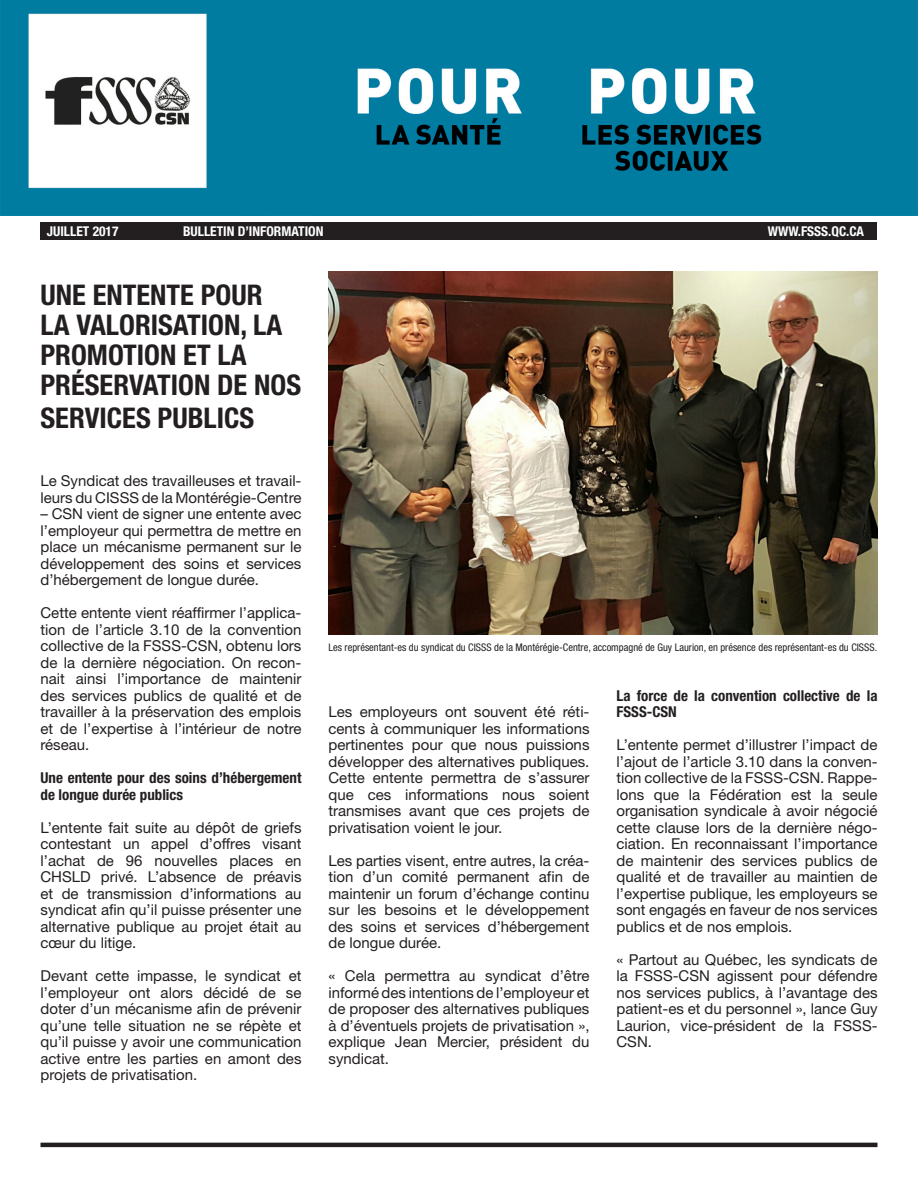
<style>
.page{position:relative;width:918px;height:1188px;background:#fff}
.page>*{position:absolute;margin:0;border:0;box-sizing:border-box;transform-origin:0 0}
.titre_bold_30_5pt{font:700 condensed 28.5px/30px "Helvetica Neue LT Std";color:#231f20}
.signature_nom{font:15px/16.5px "Helvetica Neue LT Std";color:#231f20;text-align:justify}
.signature_nom-2{font:700 condensed 15px/16.5px "Helvetica Neue LT Std";color:#231f20}
.t1{font:700 condensed 13.5px "Helvetica Neue LT Std";color:#fff}
.legende_et_credit_7p{font:condensed 10.5px "Helvetica Neue LT Std";color:#231f20}
</style>
<div class="page">
<hr style="left:40px;top:1143px;width:838px;height:4px;background:#231f20">
<img style="left:328px;top:272px;width:550px;height:362px">
<div style="left:40px;top:222px;width:838px;height:18px;background:#231f20"></div>
<img style="left:0;top:0;width:918px;height:216px">
<p class="t1" style="left:47px;top:223px;width:73px">JUILLET 2017</p>
<p class="t1" style="left:183px;top:223px;width:142px">BULLETIN D’INFORMATION</p>
<p class="t1" style="left:768px;top:223px;width:98px">WWW.FSSS.QC.CA</p>
<p class="titre_bold_30_5pt" style="left:40px;top:279px;width:262px">UNE ENTENTE POUR<br>LA VALORISATION, LA<br>PROMOTION ET LA<br>PRÉSERVATION DE NOS</p>
<p class="titre_bold_30_5pt" style="left:40px;top:402px;width:215px">SERVICES PUBLICS</p>
<p class="signature_nom" style="left:40px;top:472px;width:263px">Le Syndicat des travailleuses et travail&shy;leurs du CISSS de la Montérégie-Centre</p>
<p class="signature_nom" style="left:40px;top:505px;width:263px">– CSN vient de signer une entente avec l’employeur qui permettra de mettre en place un mécanisme permanent sur le développement des soins et services d’hébergement de longue durée.</p>
<p class="signature_nom" style="left:40px;top:604px;width:263px">Cette entente vient réaffirmer l’applica&shy;tion de l’article 3.10 de la convention collective de la FSSS-CSN, obtenu lors de la dernière négociation. On recon&shy;nait ainsi l’importance de maintenir des services publics de qualité et de travailler à la préservation des emplois et de l’expertise à l’intérieur de notre réseau.</p>
<p class="signature_nom-2" style="left:40px;top:769px;width:262px">Une entente pour des soins d’hébergement de longue durée publics</p>
<p class="signature_nom" style="left:40px;top:819px;width:263px">L’entente fait suite au dépôt de griefs contestant un appel d’offres visant l’achat de 96 nouvelles places en CHSLD privé. L’absence de préavis et de transmission d’informations au syndicat afin qu’il puisse présenter une alternative publique au projet était au cœur du litige.</p>
<p class="signature_nom" style="left:40px;top:967px;width:263px">Devant cette impasse, le syndicat et l’employeur ont alors décidé de se doter d’un mécanisme afin de prévenir qu’une telle situation ne se répète et qu’il puisse y avoir une communication active entre les parties en amont des projets de privatisation.</p>
<p class="legende_et_credit_7p" style="left:328px;top:641px;width:550px">Les représentant-es du syndicat du CISSS de la Montérégie-Centre, accompagné de Guy Laurion, en présence des représentant-es du CISSS.</p>
<p class="signature_nom" style="left:328px;top:703px;width:263px">Les employeurs ont souvent été réti&shy;cents à communiquer les informations pertinentes pour que nous puissions développer des alternatives publiques.<br>Cette entente permettra de s’assurer que ces informations nous soient transmises avant que ces projets de privatisation voient le jour.</p>
<p class="signature_nom" style="left:328px;top:852px;width:263px">Les parties visent, entre autres, la créa&shy;tion d’un comité permanent afin de maintenir un forum d’échange continu sur les besoins et le développement des soins et services d’hébergement de longue durée.</p>
<p class="signature_nom" style="left:328px;top:967px;width:263px">« Cela permettra au syndicat d’être informé des intentions de l’employeur et de proposer des alternatives publiques à d’éventuels projets de privatisation », explique Jean Mercier, président du syndicat.</p>
<p class="signature_nom-2" style="left:616px;top:687px;width:263px">La force de la convention collective de la<br>FSSS-CSN</p>
<p class="signature_nom" style="left:616px;top:736px;width:263px">L’entente permet d’illustrer l’impact de l’ajout de l’article 3.10 dans la conven&shy;tion collective de la FSSS-CSN. Rappe&shy;lons que la Fédération est la seule organisation syndicale à avoir négocié cette clause lors de la dernière négo&shy;ciation. En reconnaissant l’importance de maintenir des services publics de qualité et de travailler au maintien de l’expertise publique, les employeurs se sont engagés en faveur de nos services publics et de nos emplois.</p>
<p class="signature_nom" style="left:616px;top:951px;width:263px">« Partout au Québec, les syndicats de la FSSS-CSN agissent pour défendre nos services publics, à l’avantage des patient-es et du personnel », lance Guy Laurion, vice-président de la FSSS-CSN.</p>
</div>
